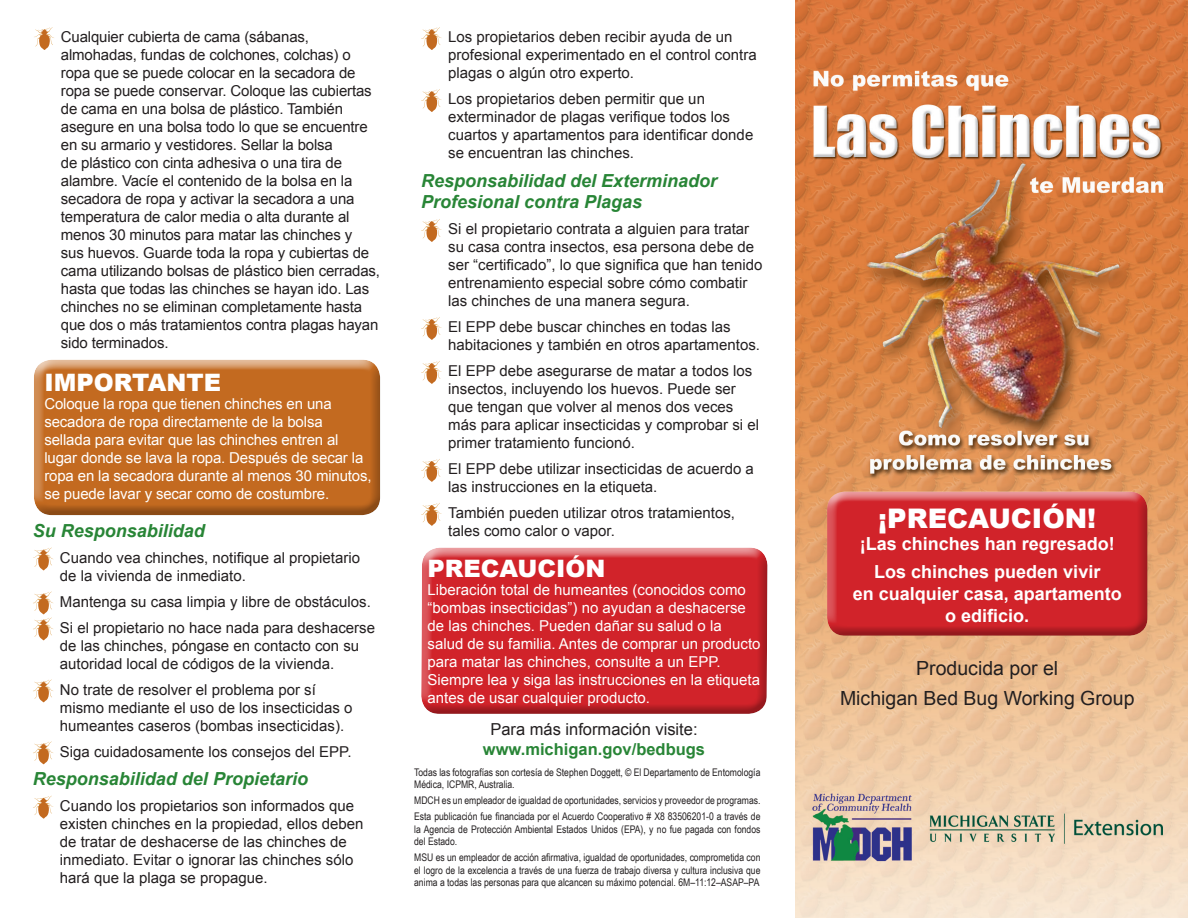
<style>
.page{position:relative;width:1188px;height:918px;background:#fff}
.page>*{position:absolute;margin:0;border:0;box-sizing:border-box;transform-origin:0 0}
.Headline-White{font:900 27px "Arial";color:#fff}
.Headline-White-2{font:900 24px "Arial";color:#fff}
.Body{font:19.5px "Arial";color:#231f20}
.Subhead2-Green{font:italic 700 18px/21.6px "Arial";color:#288536}
.Body-12pt_White{font:700 18px/21.6px "Arial";color:#fff;text-align:center}
.t1{font:16.5px "Arial";color:#231f20}
.Subhead2-Green-2{font:700 16.5px "Arial";color:#288536}
.Bullet{font:15px/18px "Arial";color:#231f20}
.Body-White{font:15px/18px "Arial";color:#fff}
.Fine_print{font:10.5px/12.6px "Arial Narrow";color:#231f20;text-align:justify}
</style>
<div class="page">
<img style="left:795px;top:0;width:393px;height:918px">
<div style="left:825px;top:490px;width:323px;height:136px;background:#fff;opacity:.75"></div>
<div style="left:825px;top:495px;width:323px;height:142px;background:#231f20;opacity:.33"></div>
<div style="left:31px;top:359px;width:350px;height:146px;background:#fff;opacity:.75"></div>
<div style="left:31px;top:363px;width:350px;height:154px;background:#231f20;opacity:.33"></div>
<svg style="left:421px;top:27px;width:21px;height:23px"></svg>
<svg style="left:421px;top:89px;width:21px;height:23px"></svg>
<svg style="left:421px;top:219px;width:21px;height:23px"></svg>
<svg style="left:421px;top:317px;width:21px;height:23px"></svg>
<svg style="left:421px;top:361px;width:21px;height:23px"></svg>
<svg style="left:421px;top:459px;width:21px;height:23px"></svg>
<svg style="left:421px;top:503px;width:21px;height:23px"></svg>
<svg style="left:34px;top:27px;width:20px;height:23px"></svg>
<div style="left:420px;top:551px;width:348px;height:163px;background:#231f20;opacity:.33"></div>
<svg style="left:33px;top:547px;width:20px;height:24px"></svg>
<svg style="left:33px;top:591px;width:20px;height:50px"></svg>
<svg style="left:33px;top:679px;width:20px;height:24px"></svg>
<svg style="left:33px;top:741px;width:20px;height:24px"></svg>
<svg style="left:33px;top:796px;width:20px;height:23px"></svg>
<p class="Bullet" style="left:61px;top:28px;width:321px">Cualquier cubierta de cama (sábanas, almohadas, fundas de colchones, colchas) o ropa que se puede colocar en la secadora de ropa se puede conservar. Coloque las cubiertas de cama en una bolsa de plástico. También asegure en una bolsa todo lo que se encuentre en su armario y vestidores. Sellar la bolsa<br>de plástico con cinta adhesiva o una tira de alambre. Vacíe el contenido de la bolsa en la secadora de ropa y activar la secadora a una temperatura de calor media o alta durante al menos 30 minutos para matar las chinches y<br>sus huevos. Guarde toda la ropa y cubiertas de cama utilizando bolsas de plástico bien cerradas, hasta que todas las chinches se hayan ido. Las chinches no se eliminan completamente hasta que dos o más tratamientos contra plagas hayan sido terminados.</p>
<p class="Headline-White-2" style="left:44px;top:365px;width:178px">IMPORTANTE</p>
<p class="Body-White" style="left:44px;top:395px;width:329px">Coloque la ropa que tienen chinches en una secadora de ropa directamente de la bolsa sellada para evitar que las chinches entren al lugar donde se lava la ropa. Después de secar la ropa en la secadora durante al menos 30 minutos, se puede lavar y secar como de costumbre.</p>
<p class="Subhead2-Green" style="left:33px;top:520px;width:174px">Su Responsabilidad</p>
<p class="Bullet" style="left:60px;top:549px;width:302px">Cuando vea chinches, notifique al propietario de la vivienda de inmediato.</p>
<p class="Bullet" style="left:60px;top:593px;width:312px">Mantenga su casa limpia y libre de obstáculos.</p>
<p class="Bullet" style="left:60px;top:619px;width:317px">Si el propietario no hace nada para deshacerse de las chinches, póngase en contacto con su autoridad local de códigos de la vivienda.</p>
<p class="Bullet" style="left:60px;top:681px;width:294px">No trate de resolver el problema por sí mismo mediante el uso de los insecticidas o humeantes caseros (bombas insecticidas).</p>
<p class="Bullet" style="left:60px;top:743px;width:293px">Siga cuidadosamente los consejos del EPP.</p>
<p class="Subhead2-Green" style="left:33px;top:769px;width:277px">Responsabilidad del Propietario</p>
<p class="Bullet" style="left:60px;top:797px;width:305px">Cuando los propietarios son informados que existen chinches en la propiedad, ellos deben de tratar de deshacerse de las chinches de inmediato. Evitar o ignorar las chinches sólo hará que la plaga se propague.</p>
<p class="Bullet" style="left:448px;top:28px;width:310px">Los propietarios deben recibir ayuda de un profesional experimentado en el control contra plagas o algún otro experto.</p>
<p class="Bullet" style="left:448px;top:90px;width:307px">Los propietarios deben permitir que un exterminador de plagas verifique todos los cuartos y apartamentos para identificar donde se encuentran las chinches.</p>
<p class="Subhead2-Green" style="left:421px;top:170px;width:298px">Responsabilidad del Exterminador<br>Profesional contra Plagas</p>
<p class="Bullet" style="left:448px;top:220px;width:316px">Si el propietario contrata a alguien para tratar su casa contra insectos, esa persona debe de ser “certificado”, lo que significa que han tenido entrenamiento especial sobre cómo combatir las chinches de una manera segura.</p>
<p class="Bullet" style="left:448px;top:318px;width:313px">El EPP debe buscar chinches en todas las habitaciones y también en otros apartamentos.</p>
<p class="Bullet" style="left:448px;top:362px;width:312px">El EPP debe asegurarse de matar a todos los insectos, incluyendo los huevos. Puede ser que tengan que volver al menos dos veces más para aplicar insecticidas y comprobar si el primer tratamiento funcionó.</p>
<p class="Bullet" style="left:448px;top:460px;width:307px">El EPP debe utilizar insecticidas de acuerdo a las instrucciones en la etiqueta.</p>
<p class="Bullet" style="left:448px;top:504px;width:288px">También pueden utilizar otros tratamientos, tales como calor o vapor.</p>
<p class="Headline-White-2" style="left:428px;top:551px;width:179px">PRECAUCIÓN</p>
<p class="Body-White" style="left:428px;top:580px;width:335px">Liberación total de humeantes (conocidos como “bombas insecticidas”) no ayudan a deshacerse de las chinches. Pueden dañar su salud o la salud de su familia. Antes de comprar un producto para matar las chinches, consulte a un EPP.<br>Siempre lea y siga las instrucciones en la etiqueta antes de usar cualquier producto.</p>
<p class="t1" style="left:490px;top:719px;width:209px">Para más información visite:</p>
<p class="Subhead2-Green-2" style="left:483px;top:738px;width:224px">www.michigan.gov/bedbugs</p>
<p class="Fine_print" style="left:414px;top:765px;width:348px">Todas las fotografías son cortesía de Stephen Doggett, © El Departamento de Entomología<br>Médica, ICPMR, Australia.</p>
<p class="Fine_print" style="left:414px;top:794px;width:348px">MDCH es un empleador de igualdad de oportunidades, servicios y proveedor de programas.</p>
<p class="Fine_print" style="left:414px;top:810px;width:348px">Esta publicación fue financiada por el Acuerdo Cooperativo # X8 83506201-0 a través de la Agencia de Protección Ambiental Estados Unidos (EPA), y no fue pagada con fondos del Estado.</p>
<p class="Fine_print" style="left:414px;top:851px;width:348px">MSU es un empleador de acción afirmativa, igualdad de oportunidades, comprometida con el logro de la excelencia a través de una fuerza de trabajo diversa y cultura inclusiva que anima a todas las personas para que alcancen su máximo potencial. 6M–11:12–ASAP–PA</p>
<p class="Headline-White" style="left:878px;top:499px;width:220px">¡PRECAUCIÓN!</p>
<p class="Body-12pt_White" style="left:860px;top:533px;width:257px">¡Las chinches han regresado!</p>
<p class="Body-12pt_White" style="left:853px;top:562px;width:271px">Los chinches pueden vivir<br>en cualquier casa, apartamento o edificio.</p>
<p class="Body" style="left:916px;top:655px;width:143px">Producida por el</p>
<p class="Body" style="left:840px;top:685px;width:296px">Michigan Bed Bug Working Group</p>
</div>
